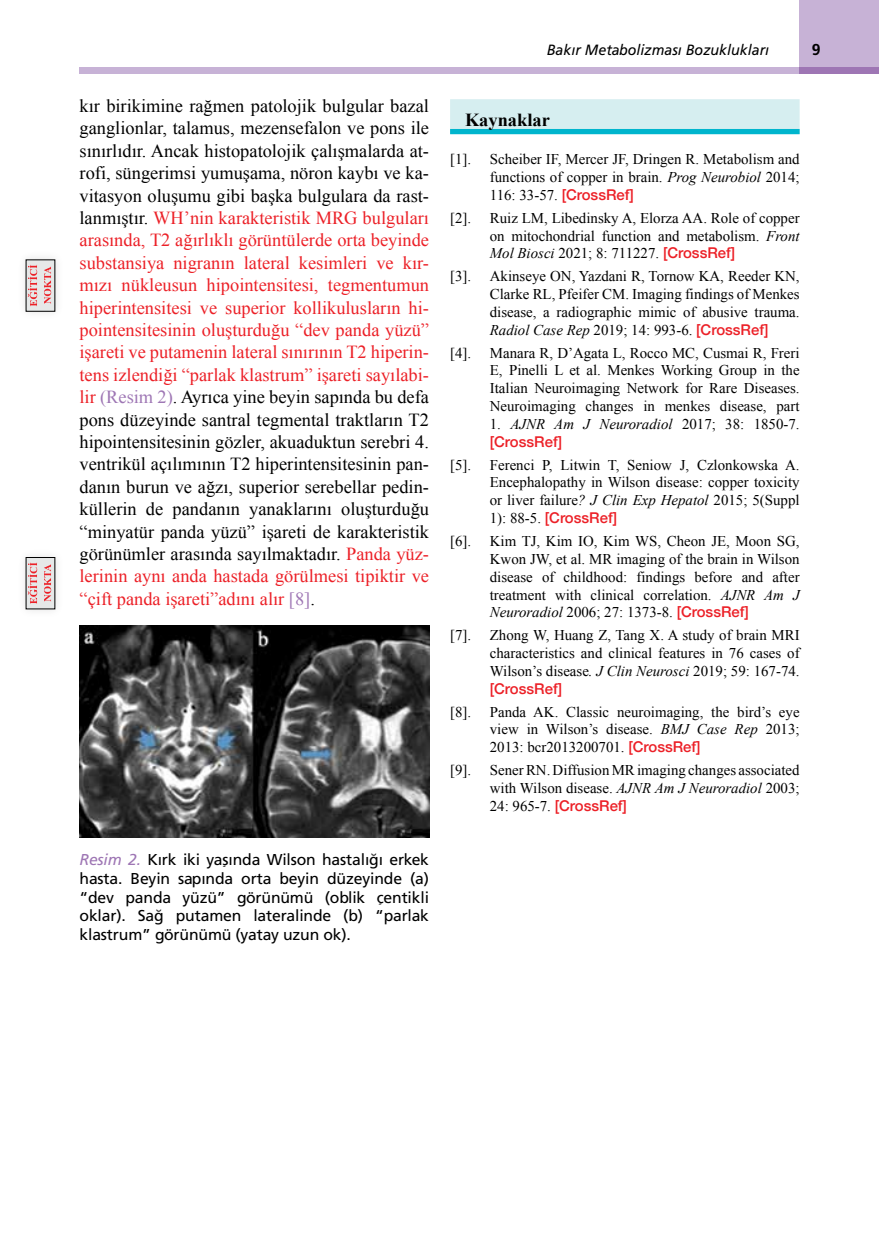
<style>
.page{position:relative;width:879px;height:1260px;background:#fff}
.page>*{position:absolute;margin:0;border:0;box-sizing:border-box;transform-origin:0 0}
.t1{font:18.38px/22.4px "Times New Roman";color:#000;text-align:justify}
.t2{font:700 18.38px "Times New Roman";color:#000}
.t3{font:15.75px/18.9px "Frutiger Normal Tr";letter-spacing:-.01em;color:#000;text-align:justify}
.t4{font:15.75px "Frutiger Bold Tr";color:#000}
.t5{font:14.88px/17.8px "Times New Roman";color:#000;text-align:justify}
.t6{font:500 14.88px "Helvetica Neue";color:#ec2027}
.t7{font:italic 14.88px "Times New Roman";color:#000}
.t8{font:14.88px "Frutiger Italic Tr";color:#000;scale:.96 1}
.s1{color:#ec2027}
.s2{color:#9e76b4}
.s3{font-family:"Frutiger Italic Tr";color:#9e76b4}
.s4{font-style:italic}
.s5{font-family:"Helvetica Neue";font-weight:500;color:#ec2027}
.s6{font-style:normal}
.s7{font-family:"Times New Roman";font-weight:400;color:#000}
</style>
<div class="page">
<div style="left:79px;top:67px;width:720px;height:7px;background:#c7b2d6"></div>
<div style="left:799px;top:0;width:79px;height:74px;background:#c7b2d6"></div>
<div style="left:799px;top:67px;width:79px;height:7px;background:#9e76b4"></div>
<div style="left:450px;top:99px;width:349px;height:35px;background:#d6eef0"></div>
<div style="left:450px;top:129px;width:349px;height:5px;background:#00b5cd"></div>
<div style="left:16px;top:250px;width:49px;height:71px;background:#000;opacity:.12"></div>
<div style="left:26px;top:260px;width:29px;height:51px;background:#e6e8e8"></div>
<svg style="left:28px;top:265px;width:9px;height:41px"></svg>
<svg style="left:44px;top:267px;width:7px;height:37px"></svg>
<div style="left:16px;top:548px;width:49px;height:71px;background:#000;opacity:.12"></div>
<div style="left:26px;top:558px;width:29px;height:51px;background:#e6e8e8"></div>
<svg style="left:28px;top:562px;width:9px;height:42px"></svg>
<svg style="left:44px;top:564px;width:7px;height:38px"></svg>
<img style="left:79px;top:625px;width:350px;height:212px">
<p class="t1" style="left:79px;top:94px;width:351px">kır birikimine rağmen patolojik bulgular bazal ganglionlar, talamus, mezensefalon ve pons ile sınırlıdır. Ancak histopatolojik çalışmalarda at&shy;rofi, süngerimsi yumuşama, nöron kaybı ve ka&shy;vitasyon oluşumu gibi başka bulgulara da rast&shy;lanmıştır. <span class="s1">WH’nin karakteristik MRG bulguları arasında, T2 ağırlıklı görüntülerde orta beyinde substansiya nigranın lateral kesimleri ve kır&shy;mızı nükleusun hipointensitesi, tegmentumun hiperintensitesi ve superior kollikulusların hi&shy;pointensitesinin oluşturduğu “dev panda yüzü” işareti ve putamenin lateral sınırının T2 hiperin&shy;tens izlendiği “parlak klastrum” işareti sayılabi&shy;lir</span> <span class="s2">(Resim 2)</span>. Ayrıca yine beyin sapında bu defa pons düzeyinde santral tegmental traktların T2 hipointensitesinin gözler, akuaduktun serebri 4. ventrikül açılımının T2 hiperintensitesinin pan&shy;danın burun ve ağzı, superior serebellar pedin&shy;küllerin de pandanın yanaklarını oluşturduğu “minyatür panda yüzü” işareti de karakteristik görünümler arasında sayılmaktadır. <span class="s1">Panda yüz&shy;lerinin aynı anda hastada görülmesi tipiktir ve “çift panda işareti”adını alır</span> <span class="s2">[8]</span>.</p>
<p class="t3" style="left:79px;top:850px;width:351px"><span class="s3">Resim 2.</span> Kırk iki yaşında Wilson hastalığı erkek hasta. Beyin sapında orta beyin düzeyinde (a) “dev panda yüzü” görünümü (oblik çentikli oklar). Sağ putamen lateralinde (b) “parlak klastrum” görünümü (yatay uzun ok).</p>
<p class="t8" style="left:546px;top:41px;width:233px">Bakır Metabolizması Bozuklukları</p>
<p class="t4" style="left:811px;top:40px;width:10px">9</p>
<p class="t2" style="left:464px;top:107px;width:86px">Kaynaklar</p>
<p class="t5" style="left:450px;top:150px;width:23px">[1].</p>
<p class="t5" style="left:489px;top:150px;width:311px">Scheiber IF, Mercer JF, Dringen R. Metabolism and functions of copper in brain. <span class="s4">Prog Neurobiol</span> 2014; 116: 33-57. <span class="s5">[CrossRef]</span></p>
<p class="t5" style="left:450px;top:209px;width:23px">[2].</p>
<p class="t5" style="left:489px;top:209px;width:311px">Ruiz LM, Libedinsky A, Elorza AA. Role of copper on mitochondrial function and metabolism. <span class="s4">Front Mol Biosci</span> 2021; 8: 711227. <span class="s5">[CrossRef]</span></p>
<p class="t5" style="left:450px;top:267px;width:23px">[3].</p>
<p class="t5" style="left:489px;top:267px;width:311px">Akinseye ON, Yazdani R, Tornow KA, Reeder KN, Clarke RL, Pfeifer CM. Imaging findings of Menkes disease, a radiographic mimic of abusive trauma.<br><span class="s4">Radiol Case Rep</span> 2019; 14: 993-6. <span class="s5">[CrossRef]</span></p>
<p class="t5" style="left:450px;top:343px;width:23px">[4].</p>
<p class="t5" style="left:489px;top:343px;width:311px">Manara R, D’Agata L, Rocco MC, Cusmai R, Freri E, Pinelli L et al. Menkes Working Group in the Italian Neuroimaging Network for Rare Diseases.<br>Neuroimaging changes in menkes disease, part</p>
<p class="t7" style="left:489px;top:414px;width:311px"><span class="s6">1.</span> AJNR Am J Neuroradiol <span class="s6">2017; 38: 1850-7.</span></p>
<p class="t6" style="left:489px;top:430px;width:74px">[CrossRef]</p>
<p class="t5" style="left:450px;top:455px;width:23px">[5].</p>
<p class="t5" style="left:489px;top:455px;width:311px">Ferenci P, Litwin T, Seniow J, Czlonkowska A.<br>Encephalopathy in Wilson disease: copper toxicity or liver failure<span class="s4">? J Clin Exp Hepatol</span> 2015; 5(Suppl</p>
<p class="t6" style="left:489px;top:506px;width:129px"><span class="s7">1): 88-5.</span> [CrossRef]</p>
<p class="t5" style="left:450px;top:532px;width:23px">[6].</p>
<p class="t5" style="left:489px;top:532px;width:311px">Kim TJ, Kim IO, Kim WS, Cheon JE, Moon SG, Kwon JW, et al. MR imaging of the brain in Wilson disease of childhood: findings before and after treatment with clinical correlation. <span class="s4">AJNR Am J Neuroradiol</span> 2006; 27: 1373-8. <span class="s5">[CrossRef]</span></p>
<p class="t5" style="left:450px;top:626px;width:23px">[7].</p>
<p class="t5" style="left:489px;top:626px;width:311px">Zhong W, Huang Z, Tang X. A study of brain MRI characteristics and clinical features in 76 cases of Wilson’s disease<span class="s4">. J Clin Neurosci</span> 2019; 59: 167-74.</p>
<p class="t6" style="left:489px;top:676px;width:74px">[CrossRef]</p>
<p class="t5" style="left:450px;top:702px;width:23px">[8].</p>
<p class="t5" style="left:489px;top:702px;width:311px">Panda AK. Classic neuroimaging, the bird’s eye view in Wilson’s disease. <span class="s4">BMJ Case Rep</span> 2013; 2013: bcr2013200701. <span class="s5">[CrossRef]</span></p>
<p class="t5" style="left:450px;top:761px;width:23px">[9].</p>
<p class="t5" style="left:489px;top:761px;width:311px">Sener RN. Diffusion MR imaging changes associated with Wilson disease. <span class="s4">AJNR Am J Neuroradiol</span> 2003;</p>
<p class="t6" style="left:489px;top:793px;width:139px"><span class="s7">24: 965-7.</span> [CrossRef]</p>
</div>
